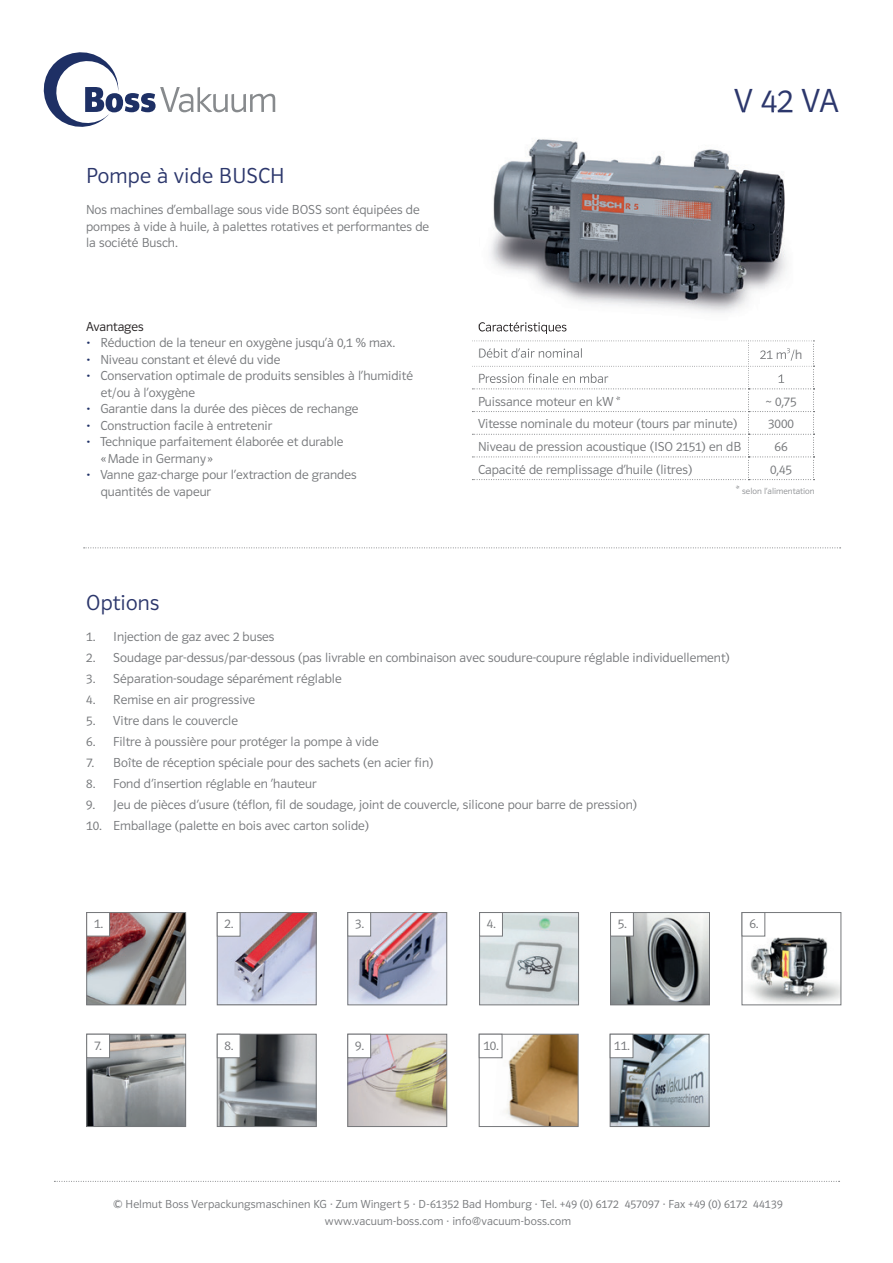
<style>
.page{position:relative;width:893px;height:1263px;background:#fff}
.page>*{position:absolute;margin:0;border:0;box-sizing:border-box;transform-origin:0 0}
.t1{font:34.5px "Polo 11 Leicht";color:#2c376c}
.t2{font:22.5px "Polo 11 Leicht";letter-spacing:.01em;color:#2c376c}
.t3{font:13.5px/16.5px "Polo 11 Leicht";color:#76787b}
.t4{font:13.5px "Polo 11 Leicht";color:#231f20}
.t5{font:12px/16.5px "Polo 11 Leicht";letter-spacing:.01em;color:#76787b;text-align:center}
.t6{font:9px "Polo 11 Leicht";color:#8f9194}
.s1{color:#1e3066}
.s2{font-size:12px}
</style>
<div class="page">
<svg style="left:54px;top:1181px;width:786px;height:1px"></svg>
<svg style="left:44px;top:52px;width:231px;height:75px"></svg>
<svg style="left:84px;top:547px;width:757px;height:1px"></svg>
<img style="left:479px;top:112px;width:314px;height:229px">
<img style="left:741px;top:111px;width:52px;height:1px">
<img style="left:479px;top:322px;width:87px;height:12px">
<svg style="left:472px;top:341px;width:342px;height:139px"></svg>
<img style="left:612px;top:914px;width:96px;height:89px">
<div style="left:610px;top:912px;width:100px;height:93px;border:1px solid #76787b"></div>
<div style="left:610px;top:912px;width:24px;height:24px;background:#fff;border:1px solid #76787b"></div>
<img style="left:88px;top:1036px;width:96px;height:89px">
<div style="left:86px;top:1034px;width:100px;height:93px;border:1px solid #76787b"></div>
<div style="left:86px;top:1034px;width:24px;height:24px;background:#fff;border:1px solid #76787b"></div>
<img style="left:349px;top:1036px;width:96px;height:89px">
<div style="left:347px;top:1034px;width:100px;height:93px;border:1px solid #76787b"></div>
<div style="left:347px;top:1034px;width:24px;height:24px;background:#fff;border:1px solid #76787b"></div>
<img style="left:88px;top:914px;width:96px;height:89px">
<div style="left:86px;top:912px;width:100px;height:93px;border:1px solid #76787b"></div>
<div style="left:86px;top:912px;width:24px;height:24px;background:#fff;border:1px solid #76787b"></div>
<img style="left:481px;top:914px;width:96px;height:89px">
<div style="left:479px;top:912px;width:100px;height:93px;border:1px solid #76787b"></div>
<div style="left:479px;top:912px;width:24px;height:24px;background:#fff;border:1px solid #76787b"></div>
<img style="left:493px;top:1036px;width:83px;height:89px">
<div style="left:479px;top:1034px;width:99px;height:93px;border:1px solid #76787b"></div>
<div style="left:479px;top:1034px;width:23px;height:24px;background:#fff;border:1px solid #76787b"></div>
<img style="left:612px;top:1036px;width:95px;height:89px">
<div style="left:610px;top:1034px;width:99px;height:93px;border:1px solid #76787b"></div>
<div style="left:610px;top:1034px;width:23px;height:24px;background:#fff;border:1px solid #76787b"></div>
<img style="left:219px;top:914px;width:96px;height:89px">
<div style="left:217px;top:912px;width:100px;height:93px;border:1px solid #76787b"></div>
<div style="left:217px;top:912px;width:23px;height:24px;background:#fff;border:1px solid #76787b"></div>
<img style="left:219px;top:1036px;width:96px;height:89px">
<div style="left:217px;top:1034px;width:100px;height:93px;border:1px solid #76787b"></div>
<div style="left:217px;top:1034px;width:23px;height:24px;background:#fff;border:1px solid #76787b"></div>
<img style="left:744px;top:914px;width:95px;height:89px">
<div style="left:742px;top:912px;width:99px;height:93px;border:1px solid #76787b"></div>
<div style="left:742px;top:912px;width:23px;height:24px;background:#fff;border:1px solid #76787b"></div>
<img style="left:349px;top:914px;width:96px;height:89px">
<div style="left:347px;top:912px;width:100px;height:93px;border:1px solid #76787b"></div>
<div style="left:347px;top:912px;width:24px;height:24px;background:#fff;border:1px solid #76787b"></div>
<h2 class="t2" style="left:86px;top:163px;width:200px">Pompe à vide BUSCH</h2>
<p class="t3" style="left:86px;top:202px;width:345px">Nos machines d‘emballage sous vide BOSS sont équipées de pompes à vide à huile, à palettes rotatives et performantes de la société Busch.</p>
<p class="t4" style="left:86px;top:319px;width:59px">Avantages</p>
<p class="t3" style="left:86px;top:334px;width:310px"><span class="s1">•</span> Réduction de la teneur en oxygène jusqu‘à 0,1 % max.</p>
<p class="t3" style="left:86px;top:351px;width:196px"><span class="s1">•</span> Niveau constant et élevé du vide</p>
<p class="t3" style="left:101px;top:367px;width:314px;text-indent:-15px"><span class="s1">•</span> Conservation optimale de produits sensibles à l‘humidité et/ou à l‘oxygène</p>
<p class="t3" style="left:86px;top:400px;width:274px"><span class="s1">•</span> Garantie dans la durée des pièces de rechange</p>
<p class="t3" style="left:86px;top:417px;width:188px"><span class="s1">•</span> Construction facile à entretenir</p>
<p class="t3" style="left:101px;top:433px;width:244px;text-indent:-15px"><span class="s1">•</span> Technique parfaitement élaborée et durable « Made in Germany »</p>
<p class="t3" style="left:101px;top:466px;width:257px;text-indent:-15px"><span class="s1">•</span> Vanne gaz-charge pour l‘extraction de grandes quantités de vapeur</p>
<h1 class="t1" style="left:734px;top:82px;width:106px">V 42 VA</h1>
<p class="t3" style="left:478px;top:393px;width:144px">Puissance moteur en kW *</p>
<p class="t3" style="left:766px;top:393px;width:32px">~ 0,75</p>
<p class="t3" style="left:478px;top:416px;width:261px">Vitesse nominale du moteur (tours par minute)</p>
<p class="t3" style="left:768px;top:416px;width:27px">3000</p>
<p class="t3" style="left:478px;top:438px;width:265px">Niveau de pression acoustique (ISO 2151) en dB</p>
<p class="t3" style="left:775px;top:438px;width:14px">66</p>
<p class="t3" style="left:478px;top:461px;width:216px">Capacité de remplissage d‘huile (litres)</p>
<p class="t3" style="left:770px;top:461px;width:23px">0,45</p>
<p class="t6" style="left:736px;top:486px;width:80px"><span class="s2">*</span> selon l‘alimentation</p>
<h2 class="t2" style="left:86px;top:591px;width:75px">Options</h2>
<p class="t3" style="left:86px;top:628px;width:190px">1. Injection de gaz avec 2 buses</p>
<p class="t3" style="left:86px;top:649px;width:645px">2. Soudage par-dessus/par-dessous (pas livrable en combinaison avec soudure-coupure réglable individuellement)</p>
<p class="t3" style="left:86px;top:670px;width:257px">3. Séparation-soudage séparément réglable</p>
<p class="t3" style="left:86px;top:691px;width:170px">4. Remise en air progressive</p>
<p class="t3" style="left:86px;top:712px;width:153px">5. Vitre dans le couvercle</p>
<p class="t3" style="left:86px;top:733px;width:294px">6. Filtre à poussière pour protéger la pompe à vide</p>
<p class="t3" style="left:86px;top:754px;width:349px">7. Boîte de réception spéciale pour des sachets (en acier fin)</p>
<p class="t3" style="left:86px;top:775px;width:232px">8. Fond d’insertion réglable en ‘hauteur</p>
<p class="t3" style="left:86px;top:796px;width:552px">9. Jeu de pièces d’usure (téflon, fil de soudage, joint de couvercle, silicone pour barre de pression)</p>
<p class="t3" style="left:86px;top:817px;width:284px">10. Emballage (palette en bois avec carton solide)</p>
<p class="t3" style="left:355px;top:915px;width:11px">3.</p>
<p class="t3" style="left:749px;top:915px;width:11px">6.</p>
<p class="t3" style="left:618px;top:915px;width:11px">5.</p>
<p class="t3" style="left:225px;top:915px;width:11px">2.</p>
<p class="t3" style="left:94px;top:915px;width:11px">1.</p>
<p class="t3" style="left:487px;top:915px;width:11px">4.</p>
<p class="t3" style="left:94px;top:1037px;width:9px">7.</p>
<p class="t3" style="left:355px;top:1037px;width:10px">9.</p>
<p class="t3" style="left:225px;top:1037px;width:11px">8.</p>
<p class="t3" style="left:483px;top:1037px;width:17px">10.</p>
<p class="t3" style="left:614px;top:1037px;width:17px">11.</p>
<p class="t5" style="left:113px;top:1196px;width:671px">© Helmut Boss Verpackungsmaschinen KG · Zum Wingert 5 · D-61352 Bad Homburg · Tel. +49 (0) 6172 457097 · Fax +49 (0) 6172 44139 www.vacuum-boss.com · info@vacuum-boss.com</p>
</div>
